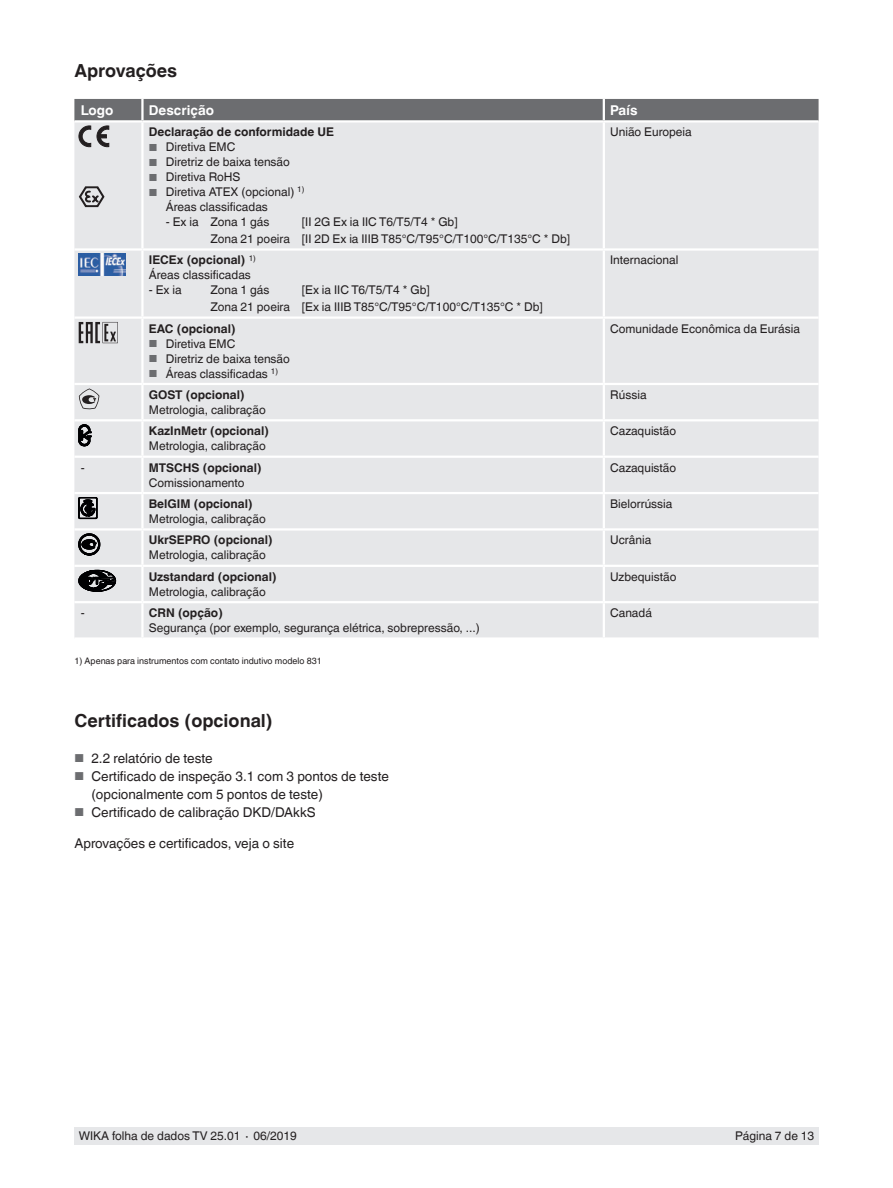
<style>
.page{position:relative;width:893px;height:1188px;background:#fff}
.page>*{position:absolute;margin:0;border:0;box-sizing:border-box;transform-origin:0 0}
.t1{font:700 18px "Helvetica World";color:#231f20}
.t2{font:13.5px/18px "Helvetica World";color:#231f20}
.t3{font:700 13.5px "Helvetica World";color:#fff}
.t4{font:12px/15px "Helvetica World";color:#231f20}
.t5{font:700 12px "Helvetica World";color:#231f20}
.t6{font:9px "Helvetica World";color:#231f20}
.s1{font-size:10.2px;color:#6c6d70}
.s2{font-weight:700}
.s3{font-size:11.55px;color:#6c6d70}
</style>
<div class="page">
<div style="left:74px;top:1128px;width:745px;height:17px;background:#e6e7e9"></div>
<div style="left:74px;top:147px;width:745px;height:490px;background:#e6e7e9"></div>
<hr style="left:142px;top:316px;width:462px;height:3px;background:#fff">
<hr style="left:142px;top:383px;width:462px;height:2px;background:#fff">
<hr style="left:142px;top:419px;width:462px;height:2px;background:#fff">
<hr style="left:142px;top:601px;width:462px;height:2px;background:#fff">
<hr style="left:141px;top:421px;width:3px;height:35px;background:#fff">
<hr style="left:603px;top:421px;width:2px;height:35px;background:#fff">
<hr style="left:141px;top:494px;width:3px;height:34px;background:#fff">
<hr style="left:603px;top:494px;width:2px;height:34px;background:#fff">
<hr style="left:142px;top:528px;width:462px;height:3px;background:#fff">
<hr style="left:141px;top:531px;width:3px;height:34px;background:#fff">
<hr style="left:604px;top:528px;width:215px;height:3px;background:#fff">
<hr style="left:603px;top:531px;width:2px;height:34px;background:#fff">
<hr style="left:74px;top:528px;width:68px;height:3px;background:#fff">
<hr style="left:74px;top:492px;width:68px;height:2px;background:#fff">
<hr style="left:142px;top:492px;width:462px;height:2px;background:#fff">
<hr style="left:604px;top:492px;width:215px;height:2px;background:#fff">
<hr style="left:74px;top:565px;width:68px;height:2px;background:#fff">
<hr style="left:142px;top:565px;width:462px;height:2px;background:#fff">
<hr style="left:604px;top:565px;width:215px;height:2px;background:#fff">
<hr style="left:74px;top:248px;width:68px;height:3px;background:#fff">
<hr style="left:74px;top:456px;width:68px;height:2px;background:#fff">
<hr style="left:142px;top:456px;width:462px;height:2px;background:#fff">
<hr style="left:141px;top:458px;width:3px;height:34px;background:#fff">
<hr style="left:604px;top:456px;width:215px;height:2px;background:#fff">
<hr style="left:603px;top:458px;width:2px;height:34px;background:#fff">
<hr style="left:141px;top:567px;width:3px;height:34px;background:#fff">
<hr style="left:603px;top:567px;width:2px;height:34px;background:#fff">
<hr style="left:142px;top:248px;width:462px;height:3px;background:#fff">
<hr style="left:604px;top:248px;width:215px;height:3px;background:#fff">
<hr style="left:74px;top:419px;width:68px;height:2px;background:#fff">
<hr style="left:74px;top:601px;width:68px;height:2px;background:#fff">
<hr style="left:604px;top:419px;width:215px;height:2px;background:#fff">
<hr style="left:604px;top:601px;width:215px;height:2px;background:#fff">
<hr style="left:604px;top:383px;width:215px;height:2px;background:#fff">
<hr style="left:74px;top:383px;width:68px;height:2px;background:#fff">
<hr style="left:603px;top:123px;width:2px;height:125px;background:#fff">
<hr style="left:603px;top:251px;width:2px;height:65px;background:#fff">
<hr style="left:604px;top:316px;width:215px;height:3px;background:#fff">
<hr style="left:141px;top:123px;width:3px;height:125px;background:#fff">
<hr style="left:141px;top:251px;width:3px;height:65px;background:#fff">
<hr style="left:74px;top:316px;width:68px;height:3px;background:#fff">
<hr style="left:603px;top:319px;width:2px;height:64px;background:#fff">
<hr style="left:603px;top:385px;width:2px;height:34px;background:#fff">
<hr style="left:603px;top:603px;width:2px;height:34px;background:#fff">
<hr style="left:141px;top:319px;width:3px;height:64px;background:#fff">
<hr style="left:141px;top:385px;width:3px;height:34px;background:#fff">
<hr style="left:141px;top:603px;width:3px;height:34px;background:#fff">
<svg style="left:74px;top:99px;width:745px;height:48px;background:#b0b0b3"></svg>
<svg style="left:79px;top:186px;width:26px;height:21px"></svg>
<img style="left:79px;top:254px;width:47px;height:21px">
<svg style="left:79px;top:322px;width:39px;height:21px"></svg>
<svg style="left:79px;top:388px;width:20px;height:22px"></svg>
<svg style="left:79px;top:425px;width:12px;height:21px"></svg>
<svg style="left:79px;top:497px;width:18px;height:22px"></svg>
<svg style="left:79px;top:534px;width:21px;height:21px"></svg>
<svg style="left:79px;top:570px;width:37px;height:22px"></svg>
<h1 class="t1" style="left:74px;top:60px;width:104px">Aprovações</h1>
<p class="t3" style="left:81px;top:102px;width:34px">Logo</p>
<p class="t3" style="left:149px;top:102px;width:67px">Descrição</p>
<p class="t3" style="left:610px;top:102px;width:29px">País</p>
<p class="t5" style="left:149px;top:125px;width:187px">Declaração de conformidade UE</p>
<p class="t4" style="left:149px;top:140px;width:88px"><span class="s1">■</span> Diretiva EMC</p>
<p class="t4" style="left:149px;top:155px;width:143px"><span class="s1">■</span> Diretriz de baixa tensão</p>
<p class="t4" style="left:149px;top:170px;width:93px"><span class="s1">■</span> Diretiva RoHS</p>
<p class="t4" style="left:166px;top:185px;width:140px;text-indent:-17px"><span class="s1">■</span> Diretiva ATEX (opcional) <sup>1)<br></sup>Áreas classificadas</p>
<p class="t4" style="left:166px;top:214px;width:105px">- Ex ia Zona 1 gás</p>
<p class="t4" style="left:610px;top:125px;width:83px">União Europeia</p>
<p class="t4" style="left:210px;top:213px;width:361px;line-height:17.1px;text-indent:91px">[II 2G Ex ia IIC T6/T5/T4 * Gb]<br>Zona 21 poeira [II 2D Ex ia IIIB T85°C/T95°C/T100°C/T135°C * Db]</p>
<p class="t4" style="left:149px;top:253px;width:109px"><span class="s2">IECEx (opcional)</span> <sup>1)<br></sup>Áreas classificadas</p>
<p class="t4" style="left:149px;top:282px;width:34px">- Ex ia</p>
<p class="t4" style="left:210px;top:282px;width:60px">Zona 1 gás</p>
<p class="t4" style="left:210px;top:281px;width:334px;line-height:17.1px;text-indent:91px">[Ex ia IIC T6/T5/T4 * Gb]<br>Zona 21 poeira [Ex ia IIIB T85°C/T95°C/T100°C/T135°C * Db]</p>
<p class="t4" style="left:610px;top:253px;width:70px">Internacional</p>
<p class="t5" style="left:149px;top:321px;width:88px">EAC (opcional)</p>
<p class="t4" style="left:149px;top:336px;width:88px"><span class="s1">■</span> Diretiva EMC</p>
<p class="t4" style="left:149px;top:351px;width:143px"><span class="s1">■</span> Diretriz de baixa tensão</p>
<p class="t4" style="left:149px;top:366px;width:131px"><span class="s1">■</span> Áreas classificadas <sup>1)</sup></p>
<p class="t4" style="left:610px;top:321px;width:191px">Comunidade Econômica da Eurásia</p>
<p class="t5" style="left:149px;top:388px;width:97px">GOST (opcional)</p>
<p class="t4" style="left:149px;top:402px;width:118px">Metrologia, calibração</p>
<p class="t4" style="left:610px;top:387px;width:38px">Rússia</p>
<p class="t5" style="left:149px;top:424px;width:122px">KazInMetr (opcional)</p>
<p class="t4" style="left:149px;top:439px;width:118px">Metrologia, calibração</p>
<p class="t4" style="left:610px;top:424px;width:68px">Cazaquistão</p>
<p class="t4" style="left:81px;top:460px;width:5px">-</p>
<p class="t5" style="left:149px;top:461px;width:114px">MTSCHS (opcional)</p>
<p class="t4" style="left:149px;top:475px;width:97px">Comissionamento</p>
<p class="t4" style="left:610px;top:460px;width:68px">Cazaquistão</p>
<p class="t5" style="left:149px;top:497px;width:105px">BelGIM (opcional)</p>
<p class="t4" style="left:149px;top:511px;width:118px">Metrologia, calibração</p>
<p class="t4" style="left:610px;top:496px;width:64px">Bielorrússia</p>
<p class="t5" style="left:149px;top:533px;width:125px">UkrSEPRO (opcional)</p>
<p class="t4" style="left:149px;top:548px;width:118px">Metrologia, calibração</p>
<p class="t4" style="left:610px;top:533px;width:43px">Ucrânia</p>
<p class="t5" style="left:149px;top:570px;width:129px">Uzstandard (opcional)</p>
<p class="t4" style="left:149px;top:584px;width:118px">Metrologia, calibração</p>
<p class="t4" style="left:610px;top:569px;width:68px">Uzbequistão</p>
<p class="t4" style="left:81px;top:606px;width:5px">-</p>
<p class="t5" style="left:149px;top:606px;width:75px">CRN (opção)</p>
<p class="t4" style="left:149px;top:621px;width:332px">Segurança (por exemplo, segurança elétrica, sobrepressão, ...)</p>
<p class="t4" style="left:610px;top:606px;width:43px">Canadá</p>
<p class="t6" style="left:74px;top:655px;width:249px">1) Apenas para instrumentos com contato indutivo modelo 831</p>
<h1 class="t1" style="left:74px;top:710px;width:200px">Certificados (opcional)</h1>
<p class="t2" style="left:74px;top:749px;width:140px"><span class="s3">■</span> 2.2 relatório de teste</p>
<p class="t2" style="left:91px;top:767px;width:299px;text-indent:-17px"><span class="s3">■</span> Certificado de inspeção 3.1 com 3 pontos de teste (opcionalmente com 5 pontos de teste)</p>
<p class="t2" style="left:74px;top:803px;width:243px"><span class="s3">■</span> Certificado de calibração DKD/DAkkS</p>
<p class="t2" style="left:74px;top:835px;width:221px">Aprovações e certificados, veja o site</p>
<p class="t4" style="left:79px;top:1129px;width:220px">WIKA folha de dados TV 25.01 ∙ 06/2019</p>
<p class="t4" style="left:735px;top:1129px;width:81px">Página 7 de 13</p>
</div>
